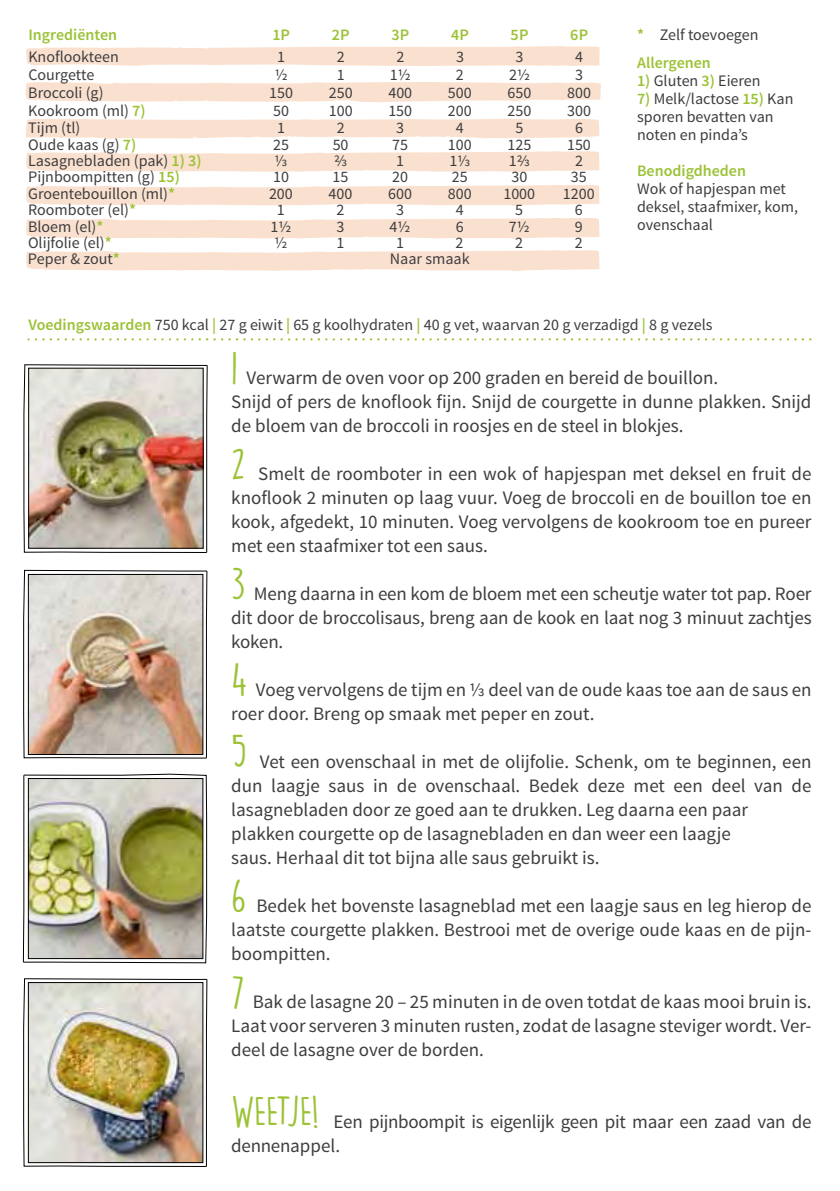
<style>
.page{position:relative;width:840px;height:1191px;background:#fff}
.page>*{position:absolute;margin:0;border:0;box-sizing:border-box;transform-origin:0 0}
.t1{font:19px/24px "Source Sans Pro";color:#3e3d40}
.t2{font:16px/18px "Source Sans Pro";color:#3e3d40}
.t3{font:600 16px "Source Sans Pro";color:#9cc236}
.s1{font-weight:600;color:#9cc236}
.s2{font-family:"Lemon Yellow Sun";font-size:40px;color:#9cc236}
</style>
<div class="page">
<svg style="left:26px;top:151px;width:574px;height:21px;background:#fae4d5"></svg>
<svg style="left:26px;top:218px;width:574px;height:21px;background:#fae4d5"></svg>
<svg style="left:26px;top:185px;width:574px;height:21px;background:#fae4d5"></svg>
<svg style="left:26px;top:250px;width:574px;height:21px;background:#fae4d5"></svg>
<svg style="left:26px;top:118px;width:573px;height:21px;background:#fae5d5"></svg>
<svg style="left:25px;top:82px;width:576px;height:21px;background:#fae5d5"></svg>
<svg style="left:26px;top:46px;width:573px;height:20px;background:#fae3d3"></svg>
<svg style="left:23px;top:978px;width:184px;height:188px"></svg>
<svg style="left:407px;top:338px;width:61px;height:2px"></svg>
<svg style="left:236px;top:338px;width:165px;height:2px"></svg>
<svg style="left:184px;top:338px;width:46px;height:2px"></svg>
<svg style="left:27px;top:338px;width:32px;height:2px"></svg>
<svg style="left:65px;top:338px;width:113px;height:2px"></svg>
<svg style="left:474px;top:338px;width:113px;height:2px"></svg>
<svg style="left:593px;top:338px;width:218px;height:2px"></svg>
<svg style="left:24px;top:364px;width:183px;height:189px"></svg>
<img style="left:30px;top:370px;width:171px;height:176px">
<svg style="left:23px;top:774px;width:184px;height:189px"></svg>
<img style="left:30px;top:780px;width:171px;height:176px">
<div style="left:28px;top:778px;width:175px;height:180px;border:1px solid #000"></div>
<img style="left:30px;top:984px;width:171px;height:176px">
<div style="left:28px;top:982px;width:175px;height:180px;border:1px solid #000"></div>
<svg style="left:23px;top:570px;width:184px;height:188px"></svg>
<img style="left:30px;top:576px;width:171px;height:176px">
<div style="left:28px;top:574px;width:175px;height:180px;border:1px solid #000"></div>
<p class="t3" style="left:28px;top:25px;width:90px">Ingrediënten</p>
<p class="t3" style="left:272px;top:25px;width:19px">1P</p>
<p class="t3" style="left:332px;top:25px;width:19px">2P</p>
<p class="t3" style="left:391px;top:25px;width:19px">3P</p>
<p class="t3" style="left:451px;top:25px;width:19px">4P</p>
<p class="t3" style="left:510px;top:25px;width:19px">5P</p>
<p class="t3" style="left:570px;top:25px;width:19px">6P</p>
<p class="t2" style="left:28px;top:48px;width:92px">Knoflookteen</p>
<p class="t2" style="left:277px;top:48px;width:9px">1</p>
<p class="t2" style="left:336px;top:48px;width:9px">2</p>
<p class="t2" style="left:396px;top:48px;width:9px">2</p>
<p class="t2" style="left:455px;top:48px;width:9px">3</p>
<p class="t2" style="left:515px;top:48px;width:9px">3</p>
<p class="t2" style="left:575px;top:48px;width:9px">4</p>
<p class="t2" style="left:28px;top:66px;width:68px">Courgette</p>
<p class="t2" style="left:274px;top:66px;width:14px">½</p>
<p class="t2" style="left:336px;top:66px;width:9px">1</p>
<p class="t2" style="left:389px;top:66px;width:22px">1½</p>
<p class="t2" style="left:455px;top:66px;width:9px">2</p>
<p class="t2" style="left:509px;top:66px;width:22px">2½</p>
<p class="t2" style="left:575px;top:66px;width:9px">3</p>
<p class="t2" style="left:28px;top:84px;width:77px">Broccoli (g)</p>
<p class="t2" style="left:269px;top:84px;width:25px">150</p>
<p class="t2" style="left:328px;top:84px;width:25px">250</p>
<p class="t2" style="left:388px;top:84px;width:25px">400</p>
<p class="t2" style="left:447px;top:84px;width:25px">500</p>
<p class="t2" style="left:507px;top:84px;width:25px">650</p>
<p class="t2" style="left:567px;top:84px;width:25px">800</p>
<p class="t2" style="left:28px;top:102px;width:119px">Kookroom (ml) <span class="s1">7)</span></p>
<p class="t2" style="left:273px;top:102px;width:17px">50</p>
<p class="t2" style="left:328px;top:102px;width:25px">100</p>
<p class="t2" style="left:388px;top:102px;width:25px">150</p>
<p class="t2" style="left:447px;top:102px;width:25px">200</p>
<p class="t2" style="left:507px;top:102px;width:25px">250</p>
<p class="t2" style="left:566px;top:102px;width:25px">300</p>
<p class="t2" style="left:28px;top:119px;width:54px">Tijm (tl)</p>
<p class="t2" style="left:277px;top:119px;width:9px">1</p>
<p class="t2" style="left:336px;top:119px;width:9px">2</p>
<p class="t2" style="left:396px;top:119px;width:9px">3</p>
<p class="t2" style="left:455px;top:119px;width:9px">4</p>
<p class="t2" style="left:515px;top:119px;width:9px">5</p>
<p class="t2" style="left:574px;top:119px;width:9px">6</p>
<p class="t2" style="left:28px;top:136px;width:110px">Oude kaas (g) <span class="s1">7)</span></p>
<p class="t2" style="left:273px;top:136px;width:17px">25</p>
<p class="t2" style="left:332px;top:136px;width:17px">50</p>
<p class="t2" style="left:392px;top:136px;width:17px">75</p>
<p class="t2" style="left:447px;top:136px;width:25px">100</p>
<p class="t2" style="left:507px;top:136px;width:25px">125</p>
<p class="t2" style="left:566px;top:136px;width:25px">150</p>
<p class="t2" style="left:28px;top:152px;width:175px">Lasagnebladen (pak) <span class="s1">1) 3)</span></p>
<p class="t2" style="left:274px;top:152px;width:14px">⅓</p>
<p class="t2" style="left:334px;top:152px;width:15px">⅔</p>
<p class="t2" style="left:396px;top:152px;width:9px">1</p>
<p class="t2" style="left:449px;top:152px;width:22px">1⅓</p>
<p class="t2" style="left:508px;top:152px;width:23px">1⅔</p>
<p class="t2" style="left:574px;top:152px;width:9px">2</p>
<p class="t2" style="left:28px;top:168px;width:153px">Pijnboompitten (g) <span class="s1">15)</span></p>
<p class="t2" style="left:273px;top:168px;width:17px">10</p>
<p class="t2" style="left:332px;top:168px;width:17px">15</p>
<p class="t2" style="left:392px;top:168px;width:17px">20</p>
<p class="t2" style="left:451px;top:168px;width:17px">25</p>
<p class="t2" style="left:511px;top:168px;width:17px">30</p>
<p class="t2" style="left:570px;top:168px;width:17px">35</p>
<p class="t2" style="left:28px;top:185px;width:148px">Groentebouillon (ml)<span class="s1">*</span></p>
<p class="t2" style="left:269px;top:185px;width:25px">200</p>
<p class="t2" style="left:328px;top:185px;width:25px">400</p>
<p class="t2" style="left:388px;top:185px;width:25px">600</p>
<p class="t2" style="left:447px;top:185px;width:25px">800</p>
<p class="t2" style="left:503px;top:185px;width:33px">1000</p>
<p class="t2" style="left:562px;top:185px;width:33px">1200</p>
<p class="t2" style="left:28px;top:201px;width:109px">Roomboter (el)<span class="s1">*</span></p>
<p class="t2" style="left:277px;top:201px;width:9px">1</p>
<p class="t2" style="left:336px;top:201px;width:9px">2</p>
<p class="t2" style="left:396px;top:201px;width:9px">3</p>
<p class="t2" style="left:455px;top:201px;width:9px">4</p>
<p class="t2" style="left:515px;top:201px;width:9px">5</p>
<p class="t2" style="left:574px;top:201px;width:9px">6</p>
<p class="t2" style="left:28px;top:218px;width:77px">Bloem (el)<span class="s1">*</span></p>
<p class="t2" style="left:270px;top:218px;width:22px">1½</p>
<p class="t2" style="left:336px;top:218px;width:9px">3</p>
<p class="t2" style="left:389px;top:218px;width:22px">4½</p>
<p class="t2" style="left:455px;top:218px;width:9px">6</p>
<p class="t2" style="left:508px;top:218px;width:22px">7½</p>
<p class="t2" style="left:574px;top:218px;width:9px">9</p>
<p class="t2" style="left:28px;top:234px;width:85px">Olijfolie (el)<span class="s1">*</span></p>
<p class="t2" style="left:274px;top:234px;width:14px">½</p>
<p class="t2" style="left:336px;top:234px;width:9px">1</p>
<p class="t2" style="left:396px;top:234px;width:9px">1</p>
<p class="t2" style="left:455px;top:234px;width:9px">2</p>
<p class="t2" style="left:515px;top:234px;width:9px">2</p>
<p class="t2" style="left:574px;top:234px;width:9px">2</p>
<p class="t2" style="left:28px;top:250px;width:93px">Peper &amp; zout<span class="s1">*</span></p>
<p class="t2" style="left:389px;top:250px;width:81px">Naar smaak</p>
<p class="t2" style="left:636px;top:21px;width:123px;line-height:28px"><span class="s1">*</span> Zelf toevoegen<br><span class="s1">Allergenen</span></p>
<p class="t2" style="left:636px;top:72px;width:125px"><span class="s1">1)</span> Gluten <span class="s1">3)</span> Eieren</p>
<p class="t2" style="left:636px;top:90px;width:158px"><span class="s1">7)</span> Melk/lactose <span class="s1">15)</span> Kan sporen bevatten van noten en pinda’s</p>
<p class="t3" style="left:636px;top:161px;width:110px">Benodigdheden</p>
<p class="t2" style="left:636px;top:180px;width:162px">Wok of hapjespan met deksel, staafmixer, kom, ovenschaal</p>
<p class="t2" style="left:28px;top:315px;width:685px"><span class="s1">Voedingswaarden</span> 750 kcal <span class="s1">|</span> 27 g eiwit <span class="s1">|</span> 65 g koolhydraten <span class="s1">|</span> 40 g vet, waarvan 20 g verzadigd <span class="s1">|</span> 8 g vezels</p>
<p class="t1" style="left:231px;top:366px;width:581px"><span class="s2">1</span> Verwarm de oven voor op 200 graden en bereid de bouillon.<br>Snijd of pers de knoflook fijn. Snijd de courgette in dunne plakken. Snijd de bloem van de broccoli in roosjes en de steel in blokjes.</p>
<p class="t1" style="left:231px;top:462px;width:581px;text-align:justify"><span class="s2">2</span> Smelt de roomboter in een wok of hapjespan met deksel en fruit de knoflook 2 minuten op laag vuur. Voeg de broccoli en de bouillon toe en kook, afgedekt, 10 minuten. Voeg vervolgens de kookroom toe en pureer met een staafmixer tot een saus.</p>
<p class="t1" style="left:231px;top:582px;width:581px;text-align:justify"><span class="s2">3</span> Meng daarna in een kom de bloem met een scheutje water tot pap. Roer dit door de broccolisaus, breng aan de kook en laat nog 3 minuut zachtjes koken.</p>
<p class="t1" style="left:231px;top:678px;width:581px"><span class="s2">4</span> Voeg vervolgens de tijm en ⅓ deel van de oude kaas toe aan de saus en roer door. Breng op smaak met peper en zout.</p>
<p class="t1" style="left:231px;top:750px;width:581px"><span class="s2">5</span> Vet een ovenschaal in met de olijfolie. Schenk, om te beginnen, een dun laagje saus in de ovenschaal. Bedek deze met een deel van de lasagnebladen door ze goed aan te drukken. Leg daarna een paar plakken courgette op de lasagnebladen en dan weer een laagje<br>saus. Herhaal dit tot bijna alle saus gebruikt is.</p>
<p class="t1" style="left:231px;top:894px;width:581px;text-align:justify"><span class="s2">6</span> Bedek het bovenste lasagneblad met een laagje saus en leg hierop de laatste courgette plakken. Bestrooi met de overige oude kaas en de pijn&shy;boompitten.</p>
<p class="t1" style="left:231px;top:990px;width:581px;text-align:justify"><span class="s2">7</span> Bak de lasagne 20 – 25 minuten in de oven totdat de kaas mooi bruin is.<br>Laat voor serveren 3 minuten rusten, zodat de lasagne steviger wordt. Ver&shy;deel de lasagne over de borden.</p>
<p class="t1" style="left:231px;top:1110px;width:581px"><span class="s2">WEETJE!</span> Een pijnboompit is eigenlijk geen pit maar een zaad van de dennenappel.</p>
</div>
